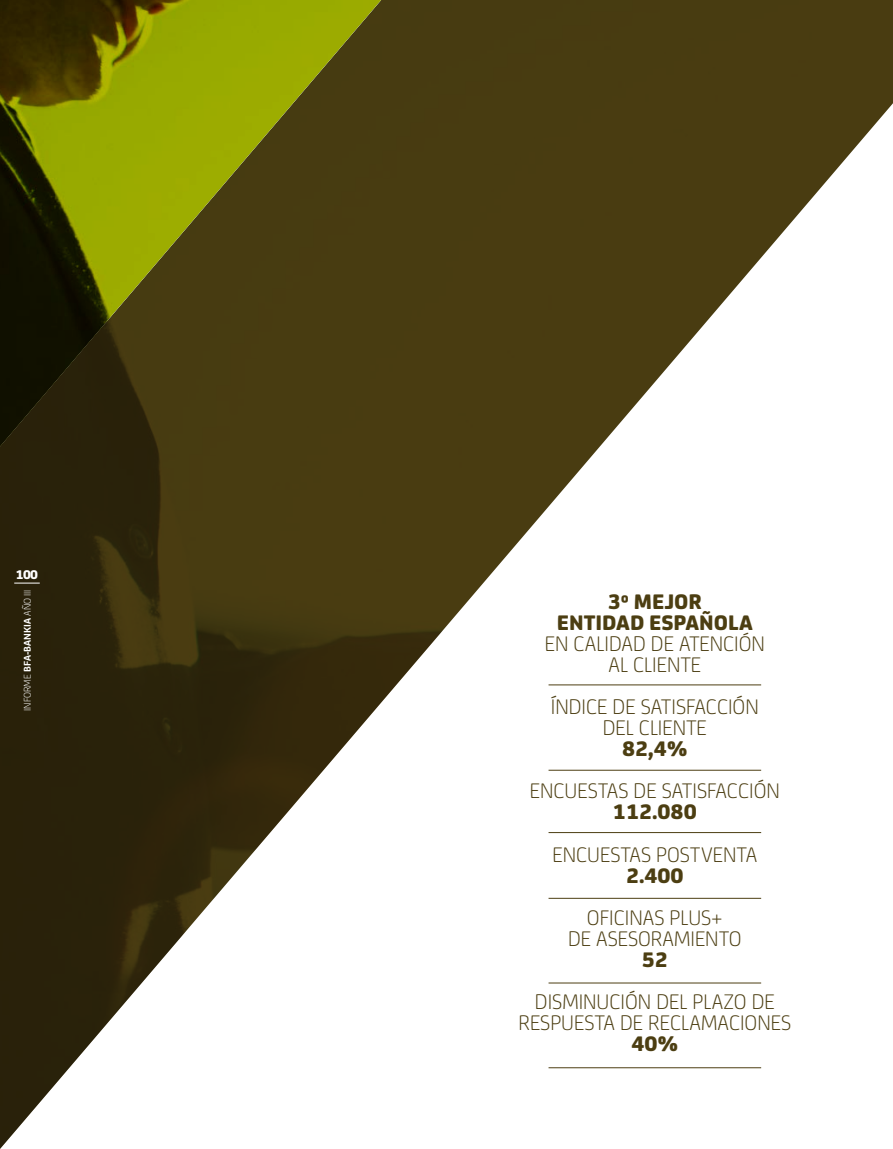
<style>
.page{position:relative;width:893px;height:1149px;background:#fff}
.page>*{position:absolute;margin:0;border:0;box-sizing:border-box;transform-origin:0 0}
.t1{font:300 22.5px/21px "Bankia";color:#4c3e12;text-align:center}
.t2{font:800 22.5px/21px "Bankia";color:#4c3e12;text-align:center}
.t3{font:800 13.5px "Bankia";color:#fff}
.t4{font:300 10.5px "Bankia";color:#fff}
.s1{font-weight:700}
</style>
<div class="page">
<img style="left:0;top:0;width:893px;height:1148px">
<hr style="left:549px;top:1066px;width:212px;height:1px;background:#4c3e12">
<hr style="left:549px;top:982px;width:212px;height:1px;background:#4c3e12">
<hr style="left:549px;top:897px;width:212px;height:1px;background:#4c3e12">
<hr style="left:549px;top:832px;width:212px;height:1px;background:#4c3e12">
<hr style="left:549px;top:769px;width:212px;height:1px;background:#4c3e12">
<hr style="left:549px;top:684px;width:212px;height:1px;background:#4c3e12">
<svg style="left:0;top:0;width:408px;height:496px;background:#545109"></svg>
<svg style="left:14px;top:582px;width:26px;height:1px"></svg>
<p class="t3" style="left:16px;top:563px;width:24px">100</p>
<p class="t4" style="left:20px;top:710px;width:123px;rotate:-90deg">INFORME <span class="s1">BFA-BANKIA</span> AÑO III</p>
<p class="t2" style="left:557px;top:589px;width:197px">3º MEJOR<br>ENTIDAD ESPAÑOLA</p>
<p class="t1" style="left:545px;top:631px;width:222px">EN CALIDAD DE ATENCIÓN<br>AL CLIENTE</p>
<p class="t1" style="left:551px;top:694px;width:209px">ÍNDICE DE SATISFACCIÓN<br>DEL CLIENTE</p>
<p class="t2" style="left:622px;top:736px;width:67px">82,4%</p>
<p class="t1" style="left:530px;top:778px;width:251px">ENCUESTAS DE SATISFACCIÓN</p>
<p class="t2" style="left:613px;top:799px;width:85px">112.080</p>
<p class="t1" style="left:552px;top:842px;width:206px">ENCUESTAS POSTVENTA</p>
<p class="t2" style="left:626px;top:862px;width:59px">2.400</p>
<p class="t1" style="left:568px;top:905px;width:175px">OFICINAS PLUS+<br>DE ASESORAMIENTO</p>
<p class="t2" style="left:642px;top:947px;width:28px">52</p>
<p class="t1" style="left:519px;top:989px;width:274px">DISMINUCIÓN DEL PLAZO DE<br>RESPUESTA DE RECLAMACIONES</p>
<p class="t2" style="left:631px;top:1031px;width:49px">40%</p>
</div>
